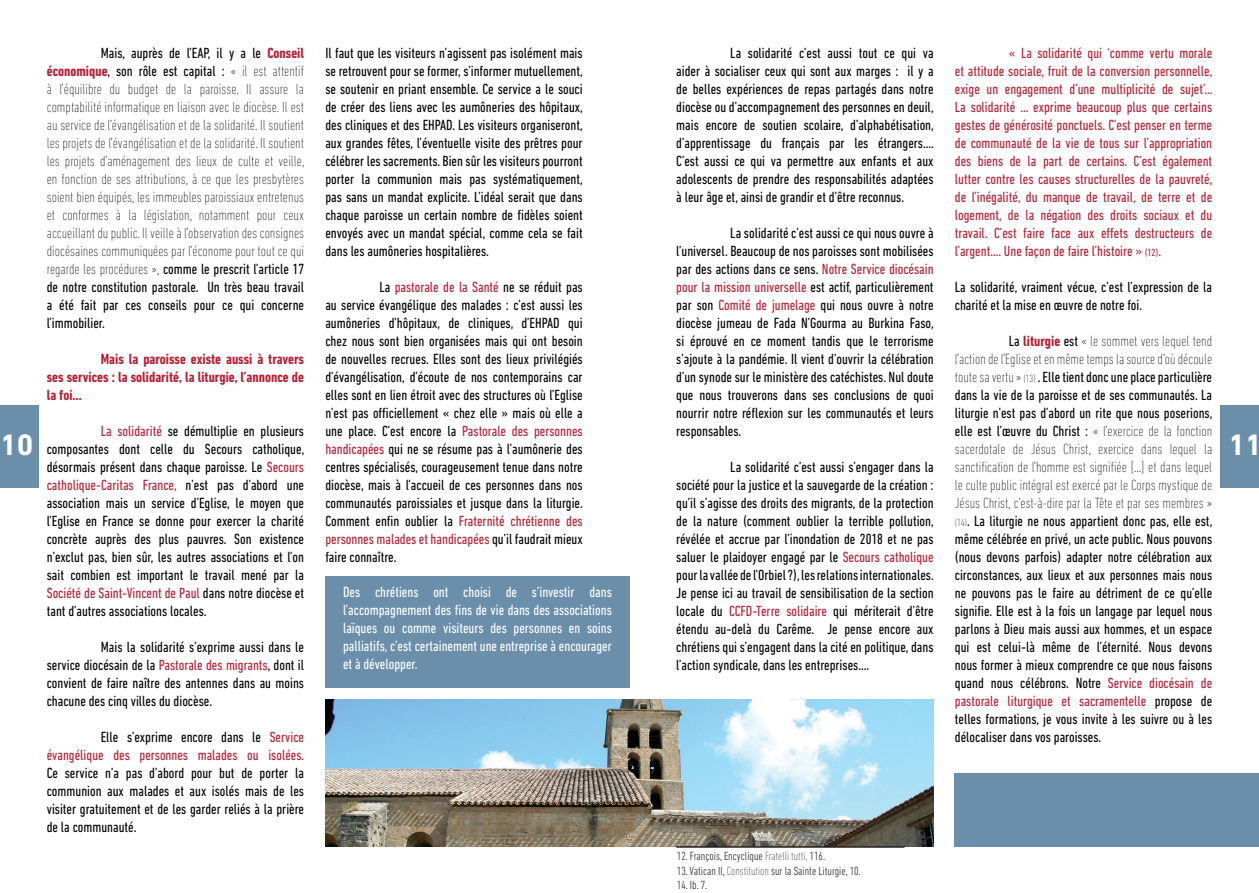
<style>
.page{position:relative;width:1259px;height:893px;background:#fff}
.page>*{position:absolute;margin:0;border:0;box-sizing:border-box;transform-origin:0 0}
.t1{font:700 30px "DIN Next LT Pro";color:#fff}
.t2{font:condensed 15px/18px "DIN Next LT Pro";color:#000;text-align:justify}
.t3{font:200 condensed 15px/18px "DIN Next LT Pro";color:#000;text-align:justify}
.t4{font:condensed 15px/18px "DIN Next LT Pro";color:#b71f34;text-align:justify}
.t5{font:condensed 15px/18px "DIN Next LT Pro";color:#fff;text-align:justify}
.t6{font:700 condensed 15px/18px "DIN Next LT Pro";color:#b71f34;text-align:justify}
.t7{font:300 condensed 12px "DIN Next LT Pro";color:#231f20}
.s1{font-weight:400}
.s2{font-weight:700;color:#b71f34}
.s3{color:#b71f34}
.s4{font-size:10.5px}
.s5{font-weight:200}
.s6{font-weight:200;font-size:10.5px}
</style>
<div class="page">
<div style="left:1220px;top:405px;width:39px;height:83px;background:#6b8faa"></div>
<div style="left:0;top:405px;width:38px;height:83px;background:#6b8faa"></div>
<img style="left:325px;top:699px;width:608px;height:147px">
<div style="left:325px;top:576px;width:304px;height:111px;background:#6b8faa"></div>
<div style="left:955px;top:773px;width:304px;height:73px;background:#6b8faa"></div>
<hr style="left:676px;top:846px;width:228px;height:2px;background:#231f20">
<p class="t3" style="left:47px;top:44px;width:259px;text-indent:54px"><span class="s1">Mais, auprès de l’EAP, il y a le</span> <span class="s2">Conseil économique</span><span class="s1">, son rôle est capital :</span> « il est attentif à l’équilibre du budget de la paroisse. Il assure la comptabilité informatique en liaison avec le diocèse. Il est au service de l’évangélisation et de la solidarité. Il soutient les projets de l’évangélisation et de la solidarité. Il soutient les projets d’aménagement des lieux de culte et veille, en fonction de ses attributions, à ce que les presbytères soient bien équipés, les immeubles paroissiaux entretenus et conformes à la législation, notamment pour ceux accueillant du public. Il veille à l’observation des consignes diocésaines communiquées par l’économe pour tout ce qui regarde les procédures », <span class="s1">comme le prescrit l’article 17 de notre constitution pastorale. Un très beau travail a été fait par ces conseils pour ce qui concerne l’immobilier.</span></p>
<p class="t6" style="left:47px;top:350px;width:259px;text-indent:54px">Mais la paroisse existe aussi à travers ses services : la solidarité, la liturgie, l’annonce de la foi…</p>
<p class="t2" style="left:47px;top:422px;width:259px;text-indent:54px"><span class="s3">La solidarité</span> se démultiplie en plusieurs composantes dont celle du Secours catholique, désormais présent dans chaque paroisse. Le <span class="s3">Secours catholique-Caritas France,</span> n’est pas d’abord une association mais un service d’Eglise, le moyen que l’Eglise en France se donne pour exercer la charité concrète auprès des plus pauvres. Son existence n’exclut pas, bien sûr, les autres associations et l’on sait combien est important le travail mené par la <span class="s3">Société de Saint-Vincent de Paul</span> dans notre diocèse et tant d’autres associations locales.</p>
<p class="t2" style="left:47px;top:638px;width:259px;text-indent:54px">Mais la solidarité s’exprime aussi dans le service diocésain de la <span class="s3">Pastorale des migrants</span>, dont il convient de faire naître des antennes dans au moins chacune des cinq villes du diocèse.</p>
<p class="t2" style="left:47px;top:728px;width:259px;text-indent:54px">Elle s’exprime encore dans le <span class="s3">Service évangélique des personnes malades ou isolées.<br></span>Ce service n’a pas d’abord pour but de porter la communion aux malades et aux isolés mais de les visiter gratuitement et de les garder reliés à la prière de la communauté.</p>
<p class="t2" style="left:325px;top:44px;width:259px">Il faut que les visiteurs n’agissent pas isolément mais se retrouvent pour se former, s’informer mutuellement, se soutenir en priant ensemble. Ce service a le souci de créer des liens avec les aumôneries des hôpitaux, des cliniques et des EHPAD. Les visiteurs organiseront, aux grandes fêtes, l’éventuelle visite des prêtres pour célébrer les sacrements. Bien sûr les visiteurs pourront porter la communion mais pas systématiquement, pas sans un mandat explicite. L’idéal serait que dans chaque paroisse un certain nombre de fidèles soient envoyés avec un mandat spécial, comme cela se fait dans les aumôneries hospitalières.</p>
<p class="t2" style="left:325px;top:278px;width:259px;text-indent:54px">La <span class="s3">pastorale de la Santé</span> ne se réduit pas au service évangélique des malades : c’est aussi les aumôneries d’hôpitaux, de cliniques, d’EHPAD qui chez nous sont bien organisées mais qui ont besoin de nouvelles recrues. Elles sont des lieux privilégiés d’évangélisation, d’écoute de nos contemporains car elles sont en lien étroit avec des structures où l’Eglise n’est pas officiellement « chez elle » mais où elle a une place. C’est encore la <span class="s3">Pastorale des personnes handicapées</span> qui ne se résume pas à l’aumônerie des centres spécialisés, courageusement tenue dans notre diocèse, mais à l’accueil de ces personnes dans nos communautés paroissiales et jusque dans la liturgie.<br>Comment enfin oublier la <span class="s3">Fraternité chrétienne des personnes malades et handicapées</span> qu’il faudrait mieux faire connaître.</p>
<p class="t5" style="left:343px;top:583px;width:270px">Des chrétiens ont choisi de s’investir dans l’accompagnement des fins de vie dans des associations laïques ou comme visiteurs des personnes en soins palliatifs, c’est certainement une entreprise à encourager et à développer.</p>
<p class="t2" style="left:676px;top:44px;width:259px;text-indent:54px">La solidarité c’est aussi tout ce qui va aider à socialiser ceux qui sont aux marges : il y a de belles expériences de repas partagés dans notre diocèse ou d’accompagnement des personnes en deuil, mais encore de soutien scolaire, d’alphabétisation, d’apprentissage du français par les étrangers….<br>C’est aussi ce qui va permettre aux enfants et aux adolescents de prendre des responsabilités adaptées à leur âge et, ainsi de grandir et d’être reconnus.</p>
<p class="t2" style="left:676px;top:224px;width:259px;text-indent:54px">La solidarité c’est aussi ce qui nous ouvre à l’universel. Beaucoup de nos paroisses sont mobilisées par des actions dans ce sens. <span class="s3">Notre Service diocésain pour la mission universelle</span> est actif, particulièrement par son <span class="s3">Comité de jumelage</span> qui nous ouvre à notre diocèse jumeau de Fada N’Gourma au Burkina Faso, si éprouvé en ce moment tandis que le terrorisme s’ajoute à la pandémie. Il vient d’ouvrir la célébration d’un synode sur le ministère des catéchistes. Nul doute que nous trouverons dans ses conclusions de quoi nourrir notre réflexion sur les communautés et leurs responsables.</p>
<p class="t2" style="left:676px;top:458px;width:259px;text-indent:54px">La solidarité c’est aussi s’engager dans la société pour la justice et la sauvegarde de la création : qu’il s’agisse des droits des migrants, de la protection de la nature (comment oublier la terrible pollution, révélée et accrue par l’inondation de 2018 et ne pas saluer le plaidoyer engagé par le <span class="s3">Secours catholique </span>pour la vallée de l’Orbiel ?), les relations internationales.<br>Je pense ici au travail de sensibilisation de la section locale du <span class="s3">CCFD-Terre solidaire</span> qui mériterait d’être étendu au-delà du Carême. Je pense encore aux chrétiens qui s’engagent dans la cité en politique, dans l’action syndicale, dans les entreprises….</p>
<p class="t4" style="left:955px;top:44px;width:259px;text-indent:54px">« La solidarité qui ‘comme vertu morale et attitude sociale, fruit de la conversion personnelle, exige un engagement d’une multiplicité de sujet’… La solidarité … exprime beaucoup plus que certains gestes de générosité ponctuels. C’est penser en terme de communauté de la vie de tous sur l’appropriation des biens de la part de certains. C’est également lutter contre les causes structurelles de la pauvreté, de l’inégalité, du manque de travail, de terre et de logement, de la négation des droits sociaux et du travail. C’est faire face aux effets destructeurs de l’argent…. Une façon de faire l’histoire » <span class="s4">(12)</span>.</p>
<p class="t2" style="left:955px;top:278px;width:259px">La solidarité, vraiment vécue, c’est l’expression de la charité et la mise en œuvre de notre foi.</p>
<p class="t2" style="left:955px;top:332px;width:259px;text-indent:54px">La <span class="s2">liturgie</span> est <span class="s5">« le sommet vers lequel tend l’action de l’Eglise et en même temps la source d’où découle toute sa vertu »</span> <span class="s6">(13)</span> . Elle tient donc une place particulière dans la vie de la paroisse et de ses communautés. La liturgie n’est pas d’abord un rite que nous poserions, elle est l’œuvre du Christ : <span class="s5">« l’exercice de la fonction sacerdotale de Jésus Christ, exercice dans lequel la sanctification de l’homme est signifiée […] et dans lequel le culte public intégral est exercé par le Corps mystique de Jésus Christ, c’est-à-dire par la Tête et par ses membres » </span><span class="s6">(14)</span>. La liturgie ne nous appartient donc pas, elle est, même célébrée en privé, un acte public. Nous pouvons (nous devons parfois) adapter notre célébration aux circonstances, aux lieux et aux personnes mais nous ne pouvons pas le faire au détriment de ce qu’elle signifie. Elle est à la fois un langage par lequel nous parlons à Dieu mais aussi aux hommes, et un espace qui est celui-là même de l’éternité. Nous devons nous former à mieux comprendre ce que nous faisons quand nous célébrons. Notre <span class="s3">Service diocésain de pastorale liturgique et sacramentelle</span> propose de telles formations, je vous invite à les suivre ou à les délocaliser dans vos paroisses.</p>
<p class="t1" style="left:0;top:427px;width:35px">10</p>
<p class="t1" style="left:1228px;top:427px;width:35px">11</p>
<p class="t7" style="left:677px;top:849px;width:150px">12. François, Encyclique <span class="s5">Fratelli tutti,</span> 116.</p>
<p class="t7" style="left:677px;top:864px;width:185px">13. Vatican II, <span class="s5">Constitution</span> sur la Sainte Liturgie, 10.</p>
<p class="t7" style="left:677px;top:878px;width:32px">14. Ib. 7.</p>
</div>
